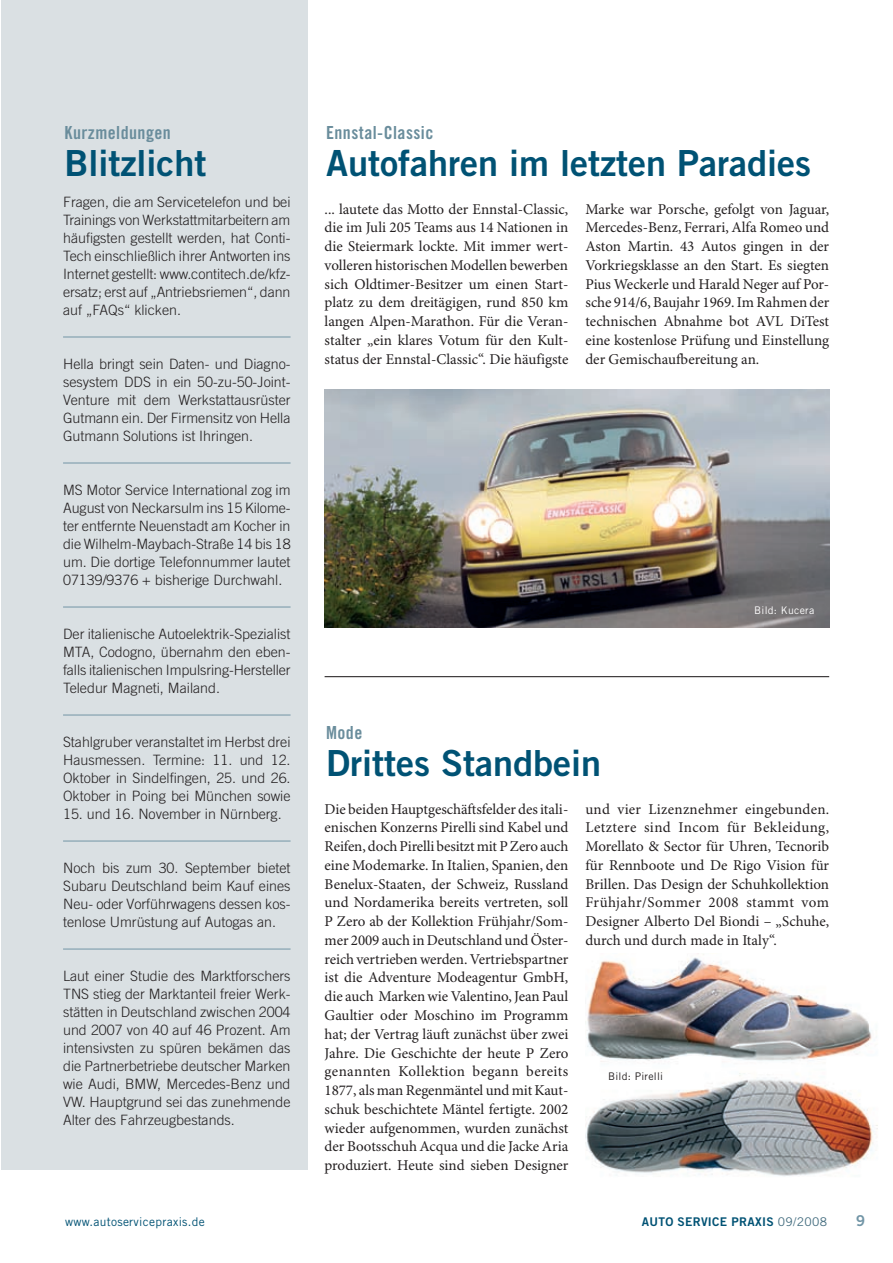
<style>
.page{position:relative;width:893px;height:1263px;background:#fff}
.page>*{position:absolute;margin:0;border:0;box-sizing:border-box;transform-origin:0 0}
.t1{font:36px "Trade Gothic LT Std Bd 2";color:#005274}
.t2{font:18px "Trade Gothic LT Std Bd Cn 20";letter-spacing:.025em;color:#6a8d9c}
.t3{font:15px/18.8px "Minion Pro";color:#231f20;text-align:justify}
.t4{font:300 14.25px/18px "Trade Gothic LT Std";color:#231f20;text-align:justify}
.t5{font:12px "Trade Gothic LT Std";letter-spacing:.025em;color:#005274}
.t6{font:12px "Trade Gothic LT Std";letter-spacing:.025em;color:#456e80}
.t7{font:12px "Trade Gothic LT Std Bd 2";color:#005274}
.t8{font:10.5px "Trade Gothic LT Std";letter-spacing:.025em;color:#231f20}
.t9{font:10.5px "Trade Gothic LT Std";letter-spacing:.025em;color:#fff}
.s1{font-family:"Trade Gothic LT Std Bd 2";color:#005274}
</style>
<div class="page">
<hr style="left:325px;top:676px;width:504px;height:1px;background:#231f20">
<div style="left:1px;top:0;width:307px;height:1170px;background:#dae0e3"></div>
<hr style="left:63px;top:336px;width:228px;height:2px;background:#95aeba">
<hr style="left:63px;top:462px;width:228px;height:2px;background:#95aeba">
<hr style="left:63px;top:606px;width:228px;height:2px;background:#95aeba">
<hr style="left:63px;top:714px;width:228px;height:2px;background:#95aeba">
<hr style="left:63px;top:840px;width:228px;height:2px;background:#95aeba">
<hr style="left:63px;top:948px;width:228px;height:2px;background:#95aeba">
<img style="left:325px;top:389px;width:504px;height:239px">
<img style="left:585px;top:954px;width:293px;height:223px">
<p class="t2" style="left:65px;top:121px;width:108px">Kurzmeldungen</p>
<h1 class="t1" style="left:65px;top:141px;width:144px">Blitzlicht</h1>
<p class="t4" style="left:63px;top:193px;width:229px">Fragen, die am Servicetelefon und bei Trainings von Werkstattmitarbeitern am häufigsten gestellt werden, hat Conti-Tech einschließlich ihrer Antworten ins Internet gestellt: www.contitech.de/kfz&shy;ersatz; erst auf „Antriebsriemen“, dann auf „FAQs“ klicken.</p>
<p class="t4" style="left:63px;top:355px;width:229px">Hella bringt sein Daten- und Diagno&shy;sesystem DDS in ein 50-zu-50-Joint-Venture mit dem Werkstattausrüster Gutmann ein. Der Firmensitz von Hella Gutmann Solutions ist Ihringen.</p>
<p class="t4" style="left:63px;top:481px;width:229px">MS Motor Service International zog im August von Neckarsulm ins 15 Kilome&shy;ter entfernte Neuenstadt am Kocher in die Wilhelm-Maybach-Straße 14 bis 18 um. Die dortige Telefonnummer lautet 07139/9376 + bisherige Durchwahl.</p>
<p class="t4" style="left:63px;top:625px;width:229px">Der italienische Autoelektrik-Spezialist MTA, Codogno, übernahm den eben&shy;falls italienischen Impulsring-Hersteller Teledur Magneti, Mailand.</p>
<p class="t4" style="left:63px;top:733px;width:229px">Stahlgruber veranstaltet im Herbst drei Hausmessen. Termine: 11. und 12.<br>Oktober in Sindelfingen, 25. und 26.<br>Oktober in Poing bei München sowie</p>
<p class="t4" style="left:63px;top:805px;width:220px">15. und 16. November in Nürnberg.</p>
<p class="t4" style="left:63px;top:859px;width:229px">Noch bis zum 30. September bietet Subaru Deutschland beim Kauf eines Neu- oder Vorführwagens dessen kos&shy;tenlose Umrüstung auf Autogas an.</p>
<p class="t4" style="left:63px;top:967px;width:229px">Laut einer Studie des Marktforschers TNS stieg der Marktanteil freier Werk&shy;stätten in Deutschland zwischen 2004 und 2007 von 40 auf 46 Prozent. Am intensivsten zu spüren bekämen das die Partnerbetriebe deutscher Marken wie Audi, BMW, Mercedes-Benz und VW. Hauptgrund sei das zunehmende Alter des Fahrzeugbestands.</p>
<p class="t5" style="left:65px;top:1215px;width:141px">www.autoservicepraxis.de</p>
<p class="t2" style="left:326px;top:121px;width:109px">Ennstal-Classic</p>
<h1 class="t1" style="left:326px;top:141px;width:486px">Autofahren im letzten Paradies</h1>
<p class="t3" style="left:325px;top:200px;width:245px">... lautete das Motto der Ennstal-Classic, die im Juli 205 Teams aus 14 Nationen in die Steiermark lockte. Mit immer wert&shy;volleren historischen Modellen bewerben sich Oldtimer-Besitzer um einen Start&shy;platz zu dem dreitägigen, rund 850 km langen Alpen-Marathon. Für die Veran&shy;stalter „ein klares Votum für den Kult&shy;status der Ennstal-Classic“. Die häufigste</p>
<p class="t3" style="left:585px;top:200px;width:245px">Marke war Porsche, gefolgt von Jaguar, Mercedes-Benz, Ferrari, Alfa Romeo und Aston Martin. 43 Autos gingen in der Vorkriegsklasse an den Start. Es siegten Pius Weckerle und Harald Neger auf Por&shy;sche 914/6, Baujahr 1969. Im Rahmen der technischen Abnahme bot AVL DiTest eine kostenlose Prüfung und Einstellung der Gemischaufbereitung an.</p>
<p class="t2" style="left:326px;top:721px;width:38px">Mode</p>
<h1 class="t1" style="left:326px;top:741px;width:277px">Drittes Standbein</h1>
<p class="t9" style="left:754px;top:603px;width:62px">Bild: Kucera</p>
<p class="t3" style="left:325px;top:800px;width:245px">Die beiden Hauptgeschäftsfelder des itali&shy;enischen Konzerns Pirelli sind Kabel und Reifen, doch Pirelli besitzt mit P Zero auch eine Modemarke. In Italien, Spanien, den Benelux-Staaten, der Schweiz, Russland und Nordamerika bereits vertreten, soll P Zero ab der Kollektion Frühjahr/Som&shy;mer 2009 auch in Deutschland und Öster&shy;reich vertrieben werden. Vertriebspartner ist die Adventure Modeagentur GmbH, die auch Marken wie Valentino, Jean Paul Gaultier oder Moschino im Programm hat; der Vertrag läuft zunächst über zwei Jahre. Die Geschichte der heute P Zero genannten Kollektion begann bereits 1877, als man Regenmäntel und mit Kaut&shy;schuk beschichtete Mäntel fertigte. 2002 wieder aufgenommen, wurden zunächst der Bootsschuh Acqua und die Jacke Aria produziert. Heute sind sieben Designer</p>
<p class="t3" style="left:585px;top:800px;width:245px">und vier Lizenznehmer eingebunden.<br>Letztere sind Incom für Bekleidung, Morellato &amp; Sector für Uhren, Tecnorib für Rennboote und De Rigo Vision für Brillen. Das Design der Schuhkollektion Frühjahr/Sommer 2008 stammt vom Designer Alberto Del Biondi – „Schuhe, durch und durch made in Italy“.</p>
<p class="t8" style="left:608px;top:1070px;width:57px">Bild: Pirelli</p>
<p class="t7" style="left:642px;top:1215px;width:74px">AUTO SERVICE</p>
<p class="t6" style="left:731px;top:1215px;width:97px"><span class="s1">PRAXI S</span> 09/2008</p>
</div>
